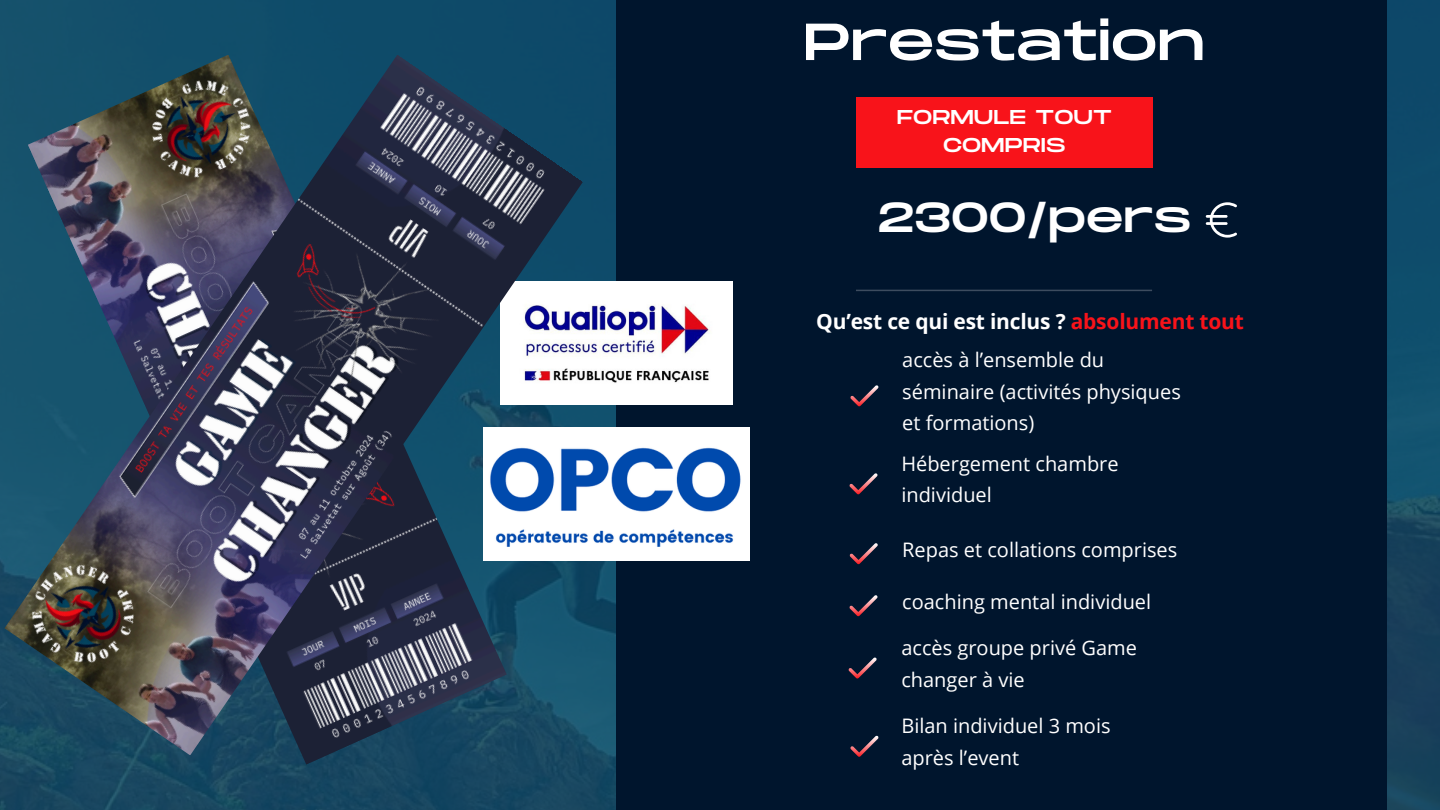
<style>
.page{position:relative;width:1440px;height:810px;background:#fff}
.page>*{position:absolute;margin:0;border:0;box-sizing:border-box;transform-origin:0 0}
.t1{font:52px "Monument Extended";color:#fff}
.t2{font:42px "Monument Extended";color:#fff}
.t3{font:700 21px "Open Sans";letter-spacing:-.01em;color:#fff}
.t4{font:20px/31.5px "Open Sans";color:#fff}
.t5{font:20px/27.8px "Monument Extended";color:#fff;text-align:center}
.s1{color:#f8131a}
</style>
<div class="page">
<img style="left:0;top:0;width:1440px;height:810px">
<div style="left:616px;top:0;width:771px;height:810px;background:#00152d"></div>
<div style="left:856px;top:97px;width:297px;height:71px;background:#f8131a"></div>
<hr style="left:856px;top:290px;width:296px;height:1px;background:#fff">
<svg style="left:850px;top:385px;width:29px;height:21px"></svg>
<svg style="left:849px;top:473px;width:29px;height:21px"></svg>
<svg style="left:850px;top:543px;width:28px;height:21px"></svg>
<svg style="left:1206px;top:202px;width:31px;height:36px"></svg>
<svg style="left:849px;top:595px;width:29px;height:21px"></svg>
<svg style="left:848px;top:657px;width:29px;height:22px"></svg>
<svg style="left:850px;top:736px;width:29px;height:21px"></svg>
<img style="left:583px;top:281px;width:149px;height:124px">
<img style="left:5px;top:55px;width:578px;height:700px">
<img style="left:484px;top:427px;width:265px;height:134px">
<p class="t1" style="left:803px;top:13px;width:403px">Prestation</p>
<h1 class="t5" style="left:897px;top:104px;width:217px">FORMULE TOUT<br>COMPRIS</h1>
<p class="t2" style="left:878px;top:195px;width:315px">2300/pers</p>
<p class="t3" style="left:816px;top:307px;width:429px">Qu’est ce qui est inclus ? <span class="s1">absolument tout</span></p>
<h4 class="t4" style="left:902px;top:344px;width:280px">accès à l’ensemble du séminaire (activités physiques et formations)</h4>
<p class="t4" style="left:901px;top:447px;width:219px">Hébergement chambre individuel</p>
<p class="t4" style="left:902px;top:533px;width:277px">Repas et collations comprises</p>
<p class="t4" style="left:902px;top:585px;width:250px">coaching mental individuel</p>
<p class="t4" style="left:901px;top:632px;width:237px">accès groupe privé Game changer à vie</p>
<p class="t4" style="left:901px;top:710px;width:211px">Bilan individuel 3 mois après l’event</p>
</div>
